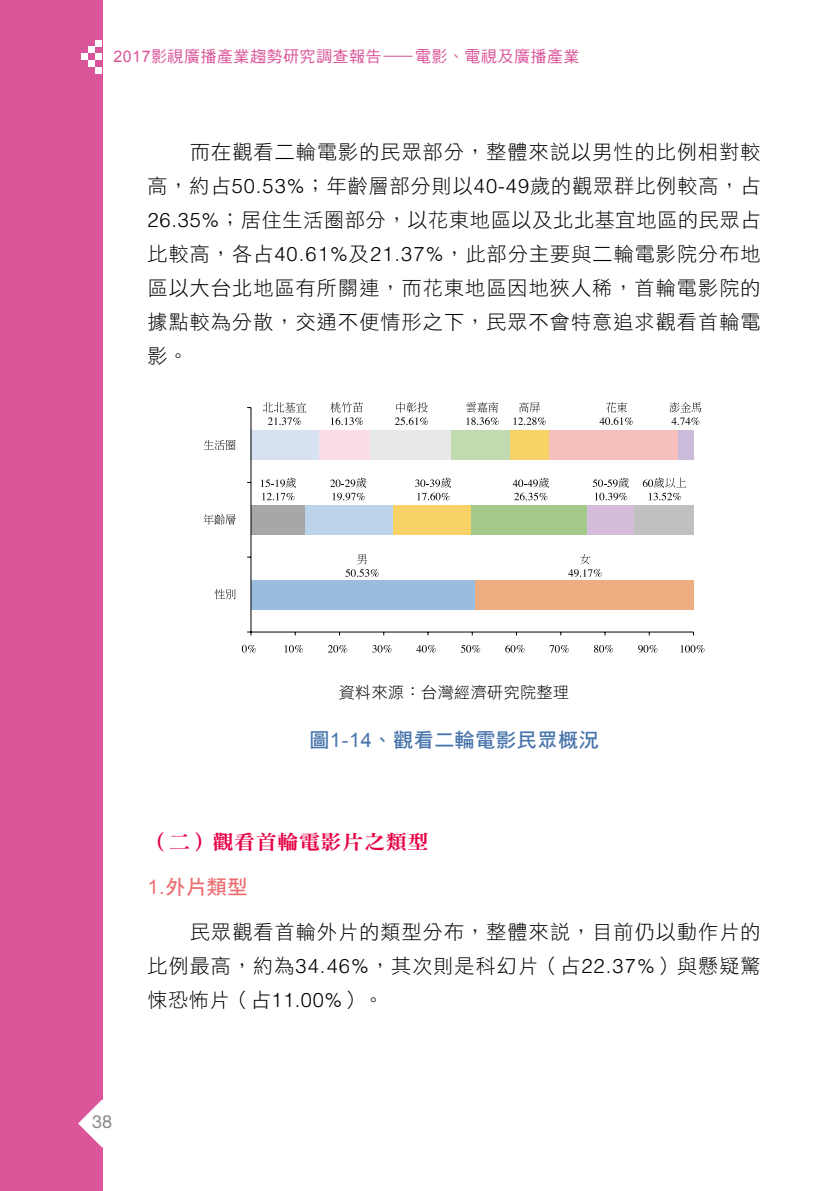
<style>
.page{position:relative;width:840px;height:1191px;background:#fff}
.page>*{position:absolute;margin:0;border:0;box-sizing:border-box;transform-origin:0 0}
.t1{font:20px/34px "DF Hei Std W3";letter-spacing:.06em;color:#000;text-align:justify}
.t2{font:20px "DF Hei Std W7";letter-spacing:.03em;color:#4874ac}
.t3{font:20px "DF Ming Std W9";letter-spacing:.03em;color:#e50044;scale:1.05 1}
.t4{font:20px "DF Hei Std W7";color:#ec6e71}
.t5{font:18px "Helvetica Neue";color:#898989}
.t6{font:16px "DF Hei Std W5";letter-spacing:.03em;color:#db559a}
.t7{font:16px "DF Hei Std W3";letter-spacing:.03em;color:#000}
.s1{font-family:"Arial"}
.s2{font-family:"Helvetica";font-weight:300}
</style>
<div class="page">
<div style="left:0;top:0;width:102px;height:1191px;background:#db559a"></div>
<div style="left:95px;top:67px;width:7px;height:7px;background:#fff"></div>
<div style="left:95px;top:53px;width:7px;height:7px;background:#fff"></div>
<div style="left:95px;top:40px;width:7px;height:7px;background:#fff"></div>
<div style="left:88px;top:60px;width:7px;height:7px;background:#fff"></div>
<div style="left:88px;top:47px;width:7px;height:6px;background:#fff"></div>
<div style="left:81px;top:53px;width:7px;height:7px;background:#fff"></div>
<svg style="left:78px;top:1099px;width:25px;height:48px"></svg>
<div style="left:251px;top:579px;width:224px;height:30px;background:#9abddf"></div>
<div style="left:475px;top:579px;width:218px;height:30px;background:#ecad81"></div>
<div style="left:251px;top:505px;width:53px;height:30px;background:#a7a7a8"></div>
<div style="left:304px;top:505px;width:89px;height:30px;background:#bad3e8"></div>
<div style="left:393px;top:505px;width:78px;height:30px;background:#f7d367"></div>
<div style="left:471px;top:505px;width:116px;height:30px;background:#a4ca8b"></div>
<div style="left:587px;top:505px;width:46px;height:30px;background:#d5bcda"></div>
<div style="left:633px;top:505px;width:60px;height:30px;background:#bfc0c0"></div>
<div style="left:251px;top:430px;width:68px;height:30px;background:#d8e1f1"></div>
<div style="left:319px;top:430px;width:51px;height:30px;background:#fadde9"></div>
<div style="left:370px;top:430px;width:81px;height:30px;background:#e7e8e8"></div>
<div style="left:451px;top:430px;width:59px;height:30px;background:#c1dbb1"></div>
<div style="left:510px;top:430px;width:39px;height:30px;background:#f7d367"></div>
<div style="left:549px;top:430px;width:129px;height:30px;background:#f6bfbc"></div>
<div style="left:678px;top:430px;width:15px;height:30px;background:#cabbdb"></div>
<hr style="left:251px;top:631px;width:442px;height:1px;background:#000">
<hr style="left:250px;top:407px;width:1px;height:225px;background:#000">
<svg style="left:345px;top:554px;width:33px;height:23px"></svg>
<svg style="left:568px;top:554px;width:33px;height:23px"></svg>
<svg style="left:261px;top:477px;width:35px;height:23px"></svg>
<svg style="left:330px;top:477px;width:36px;height:23px"></svg>
<svg style="left:415px;top:477px;width:35px;height:23px"></svg>
<svg style="left:512px;top:477px;width:36px;height:23px"></svg>
<svg style="left:592px;top:477px;width:36px;height:23px"></svg>
<svg style="left:642px;top:477px;width:44px;height:23px"></svg>
<svg style="left:263px;top:402px;width:43px;height:23px"></svg>
<svg style="left:330px;top:402px;width:33px;height:23px"></svg>
<svg style="left:395px;top:402px;width:33px;height:23px"></svg>
<svg style="left:466px;top:402px;width:32px;height:23px"></svg>
<svg style="left:513px;top:402px;width:32px;height:23px"></svg>
<svg style="left:599px;top:402px;width:33px;height:23px"></svg>
<svg style="left:669px;top:402px;width:32px;height:23px"></svg>
<svg style="left:214px;top:589px;width:21px;height:10px"></svg>
<svg style="left:203px;top:514px;width:33px;height:11px"></svg>
<svg style="left:203px;top:440px;width:32px;height:10px"></svg>
<svg style="left:242px;top:645px;width:14px;height:7px"></svg>
<svg style="left:284px;top:645px;width:19px;height:7px"></svg>
<svg style="left:328px;top:645px;width:19px;height:7px"></svg>
<svg style="left:372px;top:645px;width:19px;height:7px"></svg>
<svg style="left:416px;top:645px;width:19px;height:7px"></svg>
<svg style="left:461px;top:645px;width:19px;height:7px"></svg>
<svg style="left:505px;top:645px;width:19px;height:7px"></svg>
<svg style="left:549px;top:645px;width:19px;height:7px"></svg>
<svg style="left:594px;top:645px;width:18px;height:7px"></svg>
<svg style="left:638px;top:645px;width:19px;height:8px"></svg>
<svg style="left:680px;top:645px;width:24px;height:7px"></svg>
<p class="t6" style="left:113px;top:48px;width:467px"><span class="s1">2017</span>影視廣播產業趨勢研究調查報告—電影、電視及廣播產業</p>
<p class="t1" style="left:147px;top:134px;width:614px;text-indent:43px">而在觀看二輪電影的民眾部分，整體來說以男性的比例相對較高，約占<span class="s2">50.53%</span>；年齡層部分則以<span class="s2">40-49</span>歲的觀眾群比例較高，占<span class="s2">26.35%</span>；居住生活圈部分，以花東地區以及北北基宜地區的民眾占比較高，各占<span class="s2">40.61%</span>及<span class="s2">21.37%</span>，此部分主要與二輪電影院分布地區以大台北地區有所關連，而花東地區因地狹人稀，首輪電影院的據點較為分散，交通不便情形之下，民眾不會特意追求觀看首輪電影。</p>
<p class="t7" style="left:338px;top:684px;width:232px">資料來源：台灣經濟研究院整理</p>
<p class="t2" style="left:309px;top:728px;width:291px">圖<span class="s1">1-14</span>、觀看二輪電影民眾概況</p>
<p class="t3" style="left:147px;top:830px;width:269px">（二）觀看首輪電影片之類型</p>
<p class="t4" style="left:147px;top:876px;width:101px"><span class="s1">1.</span>外片類型</p>
<p class="t1" style="left:147px;top:915px;width:614px;text-indent:43px">民眾觀看首輪外片的類型分布，整體來說，目前仍以動作片的比例最高，約為<span class="s2">34.46%</span>，其次則是科幻片（占<span class="s2">22.37%</span>）與懸疑驚悚恐怖片（占<span class="s2">11.00%</span>）。</p>
<p class="t5" style="left:92px;top:1111px;width:11px">38</p>
</div>
